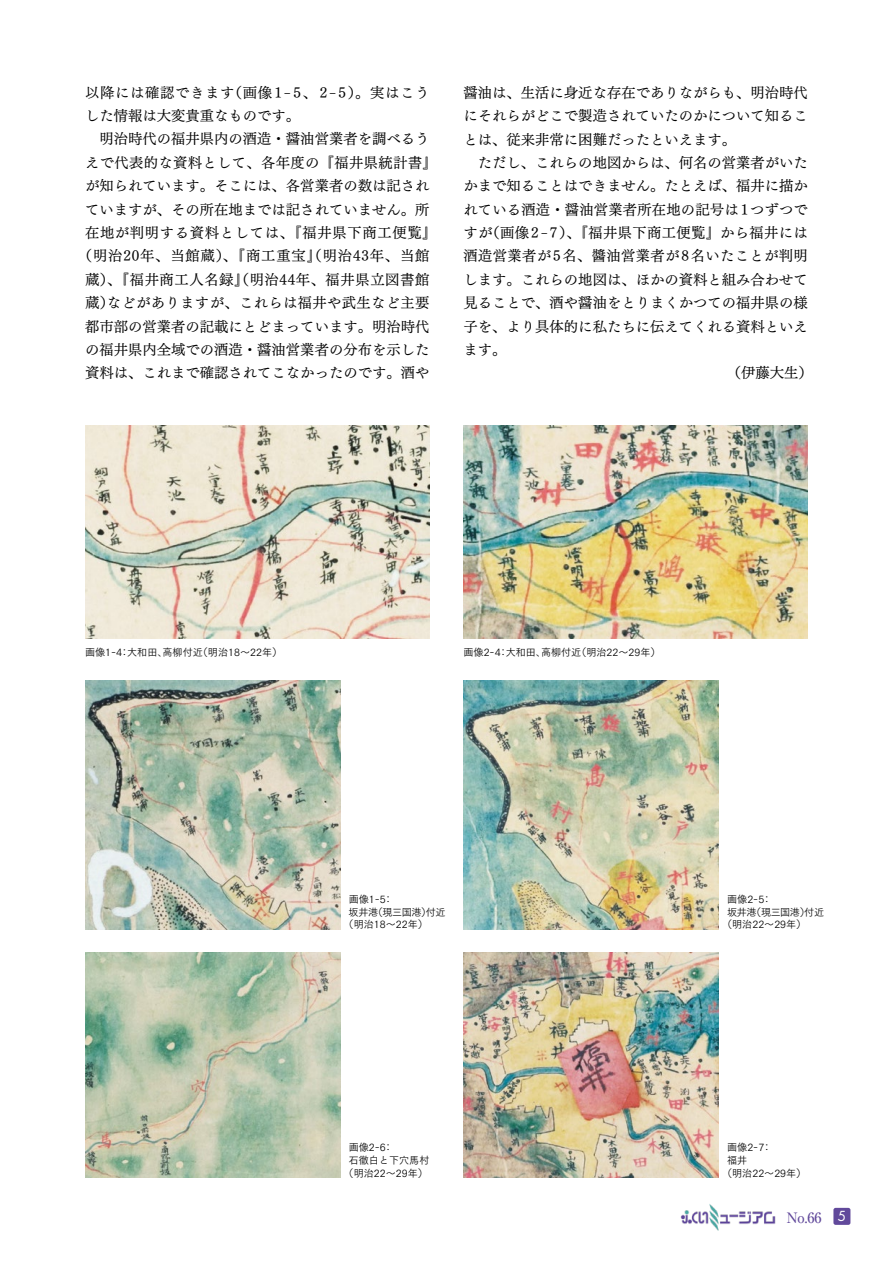
<style>
.page{position:relative;width:893px;height:1263px;background:#fff}
.page>*{position:absolute;margin:0;border:0;box-sizing:border-box;transform-origin:0 0}
.t1{font:14.4px/23.4px "Tsuku Min Pro RB";color:#000;text-align:justify}
.t2{font:14.4px "Tsuku Min Pro RB";letter-spacing:.02em;color:#000}
.t3{font:14.4px/23.4px "Tsuku Min Pro RB";letter-spacing:.025em;color:#000}
.t4{font:14.4px "Tsuku Min Pro RB";letter-spacing:.055em;color:#000}
.t5{font:14.4px "Tsuku Min Pro RB";letter-spacing:.04em;color:#000}
.t6{font:14.4px "Tsuku Min Pro RB";letter-spacing:.045em;color:#000}
.t7{font:500 14.4px "Ryumin Pro";color:#61499b}
.t8{font:10.05px "Tsuku Go Pro R";color:#000}
.t9{font:10.05px "Tsuku Go Pro R";letter-spacing:-.035em;color:#000}
.s1{font-family:"Futura LT";font-weight:400;font-size:13.5px;color:#fff}
</style>
<div class="page">
<img style="left:85px;top:426px;width:344px;height:212px">
<img style="left:85px;top:680px;width:255px;height:250px">
<img style="left:463px;top:680px;width:256px;height:250px">
<img style="left:85px;top:952px;width:255px;height:226px">
<img style="left:463px;top:952px;width:256px;height:226px">
<img style="left:463px;top:426px;width:345px;height:212px">
<div style="left:833px;top:1208px;width:17px;height:17px;background:#61499b;border-radius:2px"></div>
<img style="left:680px;top:1204px;width:96px;height:26px">
<p class="t3" style="left:85px;top:79px;width:346px">以降には確認できます（画像 1- 5、2- 5）。実はこうした情報は大変貴重なものです。</p>
<p class="t1" style="left:99px;top:126px;width:332px">明治時代の福井県内の酒造・醤油営業者を調べるう</p>
<p class="t2" style="left:85px;top:149px;width:353px">えで代表的な資料として、各年度の『福井県統計書』</p>
<p class="t1" style="left:85px;top:172px;width:346px">が知られています。そこには、各営業者の数は記され</p>
<p class="t1" style="left:85px;top:196px;width:346px">ていますが、その所在地までは記されていません。所</p>
<p class="t6" style="left:85px;top:220px;width:353px">在地が判明する資料としては、『福井県下商工便覧』</p>
<p class="t4" style="left:78px;top:243px;width:353px">（明治20年、当館蔵）、『商工重宝』（明治43年、当館</p>
<p class="t5" style="left:85px;top:266px;width:346px">蔵）、『福井商工人名録』（明治44年、福井県立図書館</p>
<p class="t3" style="left:85px;top:289px;width:346px">蔵）などがありますが、これらは福井や武生など主要</p>
<p class="t1" style="left:85px;top:313px;width:346px">都市部の営業者の記載にとどまっています。明治時代</p>
<p class="t1" style="left:85px;top:336px;width:346px">の福井県内全域での酒造・醤油営業者の分布を示した</p>
<p class="t1" style="left:85px;top:359px;width:346px">資料は、これまで確認されてこなかったのです。酒や</p>
<p class="t1" style="left:463px;top:79px;width:346px">醤油は、生活に身近な存在でありながらも、明治時代にそれらがどこで製造されていたのかについて知ることは、従来非常に困難だったといえます。</p>
<p class="t1" style="left:478px;top:149px;width:332px">ただし、これらの地図からは、何名の営業者がいた</p>
<p class="t1" style="left:463px;top:172px;width:346px">かまで知ることはできません。たとえば、福井に描か</p>
<p class="t1" style="left:463px;top:196px;width:346px">れている酒造・醤油営業者所在地の記号は1つずつで</p>
<p class="t2" style="left:463px;top:220px;width:346px">すが（画像2- 7）、『福井県下商工便覧』から福井には</p>
<p class="t2" style="left:463px;top:243px;width:346px">酒造営業者が5名、醬油営業者が8名いたことが判明</p>
<p class="t1" style="left:463px;top:266px;width:346px">します。これらの地図は、ほかの資料と組み合わせて</p>
<p class="t1" style="left:463px;top:289px;width:346px">見ることで、酒や醤油をとりまくかつての福井県の様</p>
<p class="t1" style="left:463px;top:313px;width:346px">子を、より具体的に私たちに伝えてくれる資料といえ</p>
<p class="t1" style="left:463px;top:336px;width:45px">ます。</p>
<p class="t1" style="left:727px;top:360px;width:88px">（伊藤大生）</p>
<p class="t8" style="left:85px;top:644px;width:199px">画像1-4：大和田、高柳付近（明治18～22年）</p>
<p class="t8" style="left:463px;top:644px;width:199px">画像2-4：大和田、高柳付近（明治22～29年）</p>
<p class="t8" style="left:349px;top:891px;width:46px">画像1-5：</p>
<p class="t9" style="left:349px;top:903px;width:99px">坂井港（現三国港）付近</p>
<p class="t8" style="left:344px;top:916px;width:86px">（明治18～22年）</p>
<p class="t8" style="left:349px;top:1139px;width:46px">画像2-6：</p>
<p class="t8" style="left:349px;top:1152px;width:82px">石徹白と下穴馬村</p>
<p class="t8" style="left:344px;top:1164px;width:91px">（明治22～29年）　</p>
<p class="t8" style="left:727px;top:891px;width:46px">画像2-5：</p>
<p class="t9" style="left:727px;top:903px;width:99px">坂井港（現三国港）付近</p>
<p class="t8" style="left:722px;top:916px;width:86px">（明治22～29年）</p>
<p class="t8" style="left:727px;top:1139px;width:46px">画像2-7：</p>
<p class="t8" style="left:727px;top:1152px;width:22px">福井</p>
<p class="t8" style="left:722px;top:1164px;width:86px">（明治22～29年）</p>
<p class="t7" style="left:787px;top:1206px;width:61px">No.66 <span class="s1">5</span></p>
</div>
